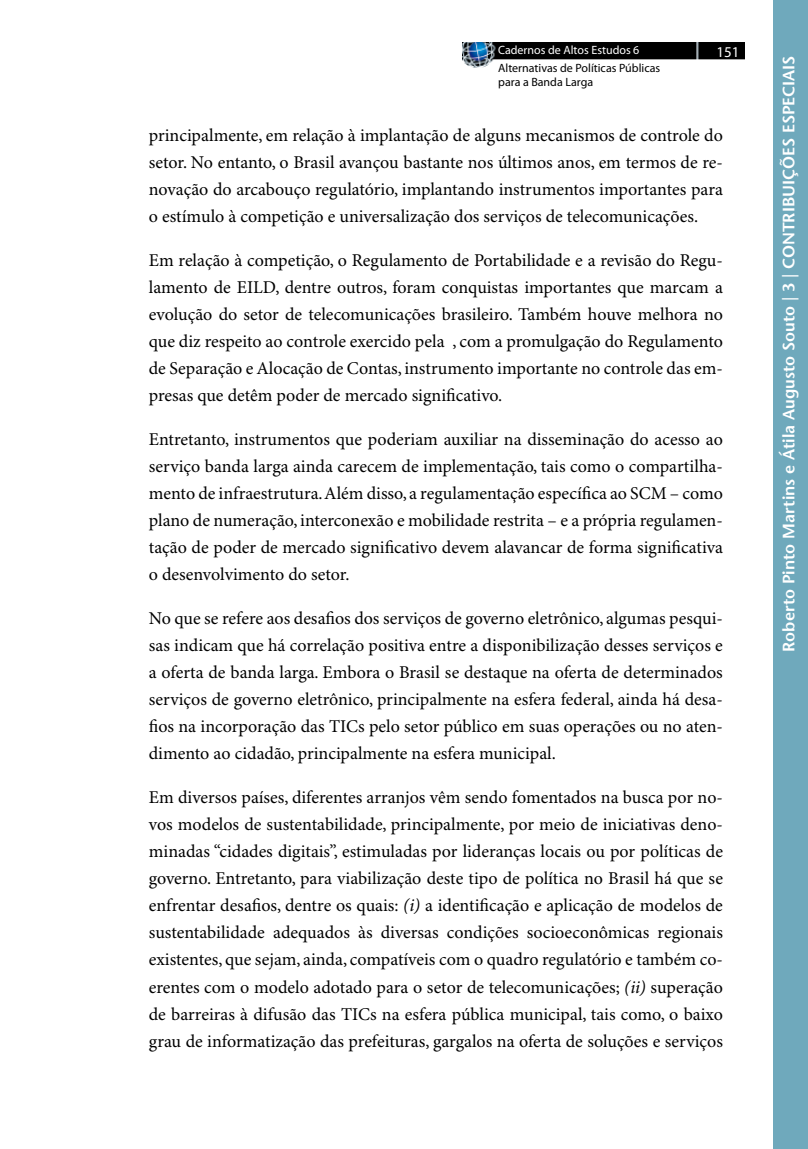
<style>
.page{position:relative;width:808px;height:1149px;background:#fff}
.page>*{position:absolute;margin:0;border:0;box-sizing:border-box;transform-origin:0 0}
.t1{font:18px/27px "Minion Pro";color:#000;text-align:justify}
.t2{font:600 16.5px "Stone Sans";color:#fff}
.t3{font:15px "Myriad Pro";color:#fff}
.t4{font:12px/13.5px "Myriad Pro";color:#000}
.t5{font:12px "Myriad Pro";color:#fff}
.s1{font-style:italic}
</style>
<div class="page">
<div style="left:773px;top:0;width:35px;height:1148px;background:#6fa9bc"></div>
<img style="left:462px;top:42px;width:282px;height:26px">
<p class="t5" style="left:498px;top:43px;width:143px">Cadernos de Altos Estudos 6</p>
<p class="t3" style="left:716px;top:42px;width:25px">151</p>
<p class="t4" style="left:498px;top:61px;width:164px">Alternativas de Políticas Públicas para a Banda Larga</p>
<p class="t1" style="left:149px;top:122px;width:576px">principalmente, em relação à implantação de alguns mecanismos de controle do setor. No entanto, o Brasil avançou bastante nos últimos anos, em termos de re&shy;novação do arcabouço regulatório, implantando instrumentos importantes para o estímulo à competição e universalização dos serviços de telecomunicações.</p>
<p class="t1" style="left:149px;top:247px;width:576px">Em relação à competição, o Regulamento de Portabilidade e a revisão do Regu&shy;lamento de EILD, dentre outros, foram conquistas importantes que marcam a evolução do setor de telecomunicações brasileiro. Também houve melhora no que diz respeito ao controle exercido pela , com a promulgação do Regulamento de Separação e Alocação de Contas, instrumento importante no controle das em&shy;presas que detêm poder de mercado significativo.</p>
<p class="t1" style="left:149px;top:426px;width:576px">Entretanto, instrumentos que poderiam auxiliar na disseminação do acesso ao serviço banda larga ainda carecem de implementação, tais como o compartilha&shy;mento de infraestrutura. Além disso, a regulamentação específica ao SCM – como plano de numeração, interconexão e mobilidade restrita – e a própria regulamen&shy;tação de poder de mercado significativo devem alavancar de forma significativa o desenvolvimento do setor.</p>
<p class="t1" style="left:149px;top:605px;width:576px">No que se refere aos desafios dos serviços de governo eletrônico, algumas pesqui&shy;sas indicam que há correlação positiva entre a disponibilização desses serviços e a oferta de banda larga. Embora o Brasil se destaque na oferta de determinados serviços de governo eletrônico, principalmente na esfera federal, ainda há desa&shy;fios na incorporação das TICs pelo setor público em suas operações ou no aten&shy;dimento ao cidadão, principalmente na esfera municipal.</p>
<p class="t1" style="left:149px;top:784px;width:576px">Em diversos países, diferentes arranjos vêm sendo fomentados na busca por no&shy;vos modelos de sustentabilidade, principalmente, por meio de iniciativas deno&shy;minadas “cidades digitais”, estimuladas por lideranças locais ou por políticas de governo. Entretanto, para viabilização deste tipo de política no Brasil há que se enfrentar desafios, dentre os quais: <span class="s1">(i)</span> a identificação e aplicação de modelos de sustentabilidade adequados às diversas condições socioeconômicas regionais existentes, que sejam, ainda, compatíveis com o quadro regulatório e também co&shy;erentes com o modelo adotado para o setor de telecomunicações; <span class="s1">(ii)</span> superação de barreiras à difusão das TICs na esfera pública municipal, tais como, o baixo grau de informatização das prefeituras, gargalos na oferta de soluções e serviços</p>
<p class="t2" style="left:779px;top:651px;width:597px;rotate:-90deg">Roberto Pinto Martins e Átila Augusto Souto | 3 | CONTRIBUIÇÕES ESPECIAIS</p>
</div>
